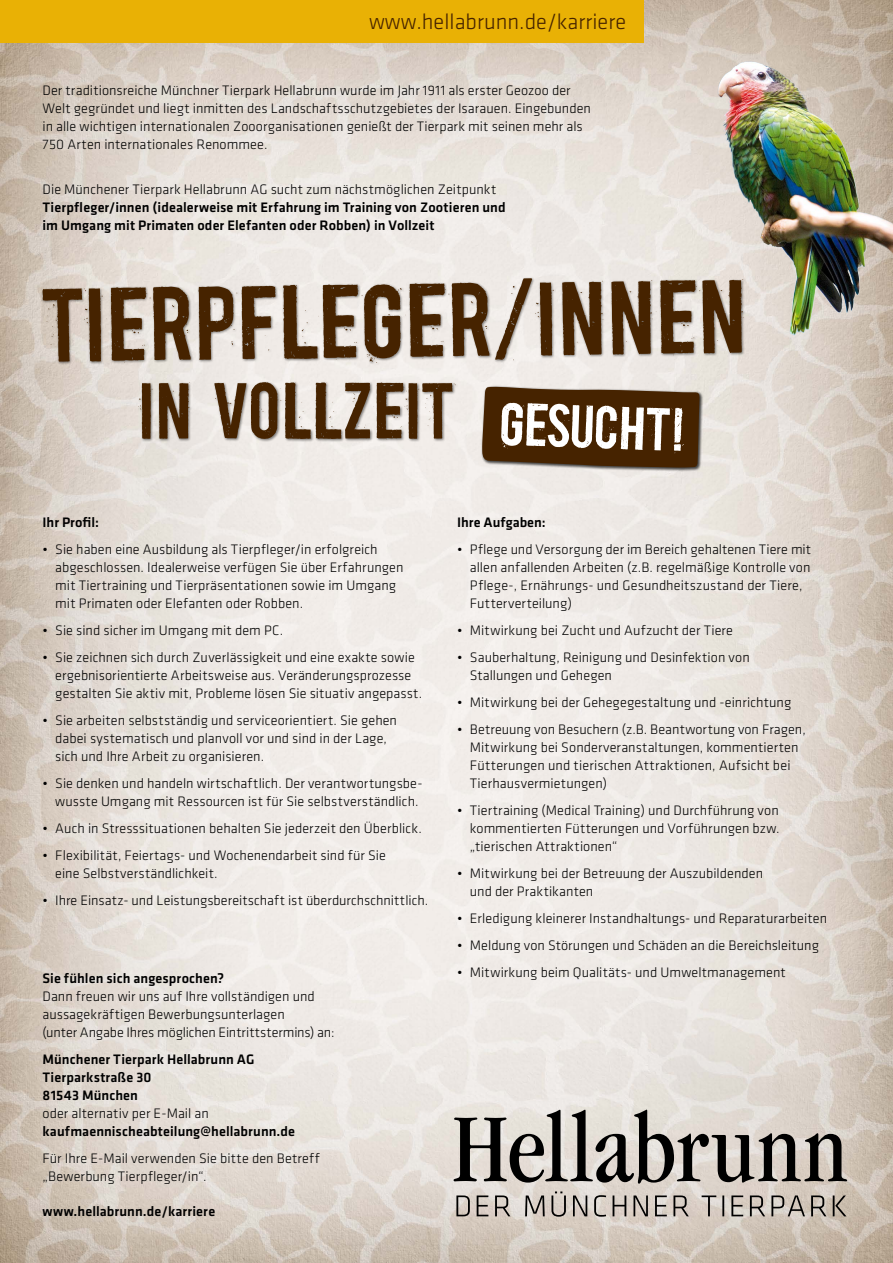
<style>
.page{position:relative;width:893px;height:1263px;background:#fff}
.page>*{position:absolute;margin:0;border:0;box-sizing:border-box;transform-origin:0 0}
.t1{font:103.35px "Boycott Libero";color:#462300}
.t2{font:78.75px "Boycott Libero";letter-spacing:.02em;color:#462300}
.t3{font:60.15px "Boycott Libero";color:#fff}
.t4{font:300 22.5px "Klavika";color:#462300}
.t5{font:300 14.25px/18px "Klavika";letter-spacing:.005em;color:#000}
.t6{font:500 14.25px/18px "Klavika";letter-spacing:.01em;color:#000}
</style>
<div class="page">
<img style="left:0;top:0;width:893px;height:1263px">
<img style="left:683px;top:27px;width:210px;height:315px">
<div style="left:480px;top:385px;width:223px;height:87px;background:#000;opacity:.5"></div>
<svg style="left:482px;top:386px;width:218px;height:82px;background:#523212"></svg>
<div style="left:41px;top:277px;width:706px;height:89px;background:#000;opacity:.5"></div>
<div style="left:137px;top:381px;width:322px;height:62px;background:#000;opacity:.5"></div>
<svg style="left:454px;top:1109px;width:393px;height:108px;background:#a9a39d"></svg>
<div style="left:0;top:0;width:643px;height:43px;background:#e9b105"></div>
<h3 class="t4" style="left:369px;top:10px;width:259px">www.hellabrunn.de/karriere</h3>
<p class="t5" style="left:43px;top:82px;width:550px">Der traditionsreiche Münchner Tierpark Hellabrunn wurde im Jahr 1911 als erster Geozoo der Welt gegründet und liegt inmitten des Landschaftsschutzgebietes der Isarauen. Eingebunden in alle wichtigen internationalen Zooorganisationen genießt der Tierpark mit seinen mehr als 750 Arten internationales Renommee.</p>
<p class="t5" style="left:43px;top:181px;width:455px">Die Münchener Tierpark Hellabrunn AG sucht zum nächstmöglichen Zeitpunkt</p>
<p class="t6" style="left:43px;top:199px;width:465px">Tierpfleger/innen (idealerweise mit Erfahrung im Training von Zootieren und im Umgang mit Primaten oder Elefanten oder Robben) in Vollzeit</p>
<h1 class="t1" style="left:42px;top:270px;width:704px;rotate:-1deg">TIERPFLEGER/INNEN</h1>
<h2 class="t2" style="left:139px;top:367px;width:315px">IN VOLLZEIT</h2>
<h3 class="t3" style="left:501px;top:390px;width:186px;rotate:2deg">GESUCHT!</h3>
<p class="t6" style="left:43px;top:514px;width:58px">Ihr Profil:</p>
<p class="t5" style="left:55px;top:541px;width:350px;text-indent:-13px">• Sie haben eine Ausbildung als Tierpfleger/in erfolgreich abgeschlossen. Idealerweise verfügen Sie über Erfahrungen mit Tiertraining und Tierpräsentationen sowie im Umgang mit Primaten oder Elefanten oder Robben.</p>
<p class="t5" style="left:43px;top:622px;width:242px">• Sie sind sicher im Umgang mit dem PC.</p>
<p class="t5" style="left:55px;top:649px;width:368px;text-indent:-13px">• Sie zeichnen sich durch Zuverlässigkeit und eine exakte sowie ergebnisorientierte Arbeitsweise aus. Veränderungsprozesse gestalten Sie aktiv mit, Probleme lösen Sie situativ angepasst.</p>
<p class="t5" style="left:55px;top:712px;width:343px;text-indent:-13px">• Sie arbeiten selbstständig und serviceorientiert. Sie gehen dabei systematisch und planvoll vor und sind in der Lage, sich und Ihre Arbeit zu organisieren.</p>
<p class="t5" style="left:43px;top:775px;width:381px;text-align:right">• Sie denken und handeln wirtschaftlich. Der verantwortungsbe&shy;wusste Umgang mit Ressourcen ist für Sie selbstverständlich.</p>
<p class="t5" style="left:43px;top:820px;width:381px">• Auch in Stresssituationen behalten Sie jederzeit den Überblick.</p>
<p class="t5" style="left:55px;top:847px;width:332px;text-indent:-13px">• Flexibilität, Feiertags- und Wochenendarbeit sind für Sie eine Selbstverständlichkeit.</p>
<p class="t5" style="left:43px;top:892px;width:387px">• Ihre Einsatz- und Leistungsbereitschaft ist überdurchschnittlich.</p>
<p class="t6" style="left:43px;top:969px;width:183px">Sie fühlen sich angesprochen?</p>
<p class="t5" style="left:43px;top:987px;width:293px">Dann freuen wir uns auf Ihre vollständigen und aussagekräftigen Bewerbungsunterlagen<br>(unter Angabe Ihres möglichen Eintrittstermins) an:</p>
<p class="t6" style="left:43px;top:1050px;width:214px">Münchener Tierpark Hellabrunn AG<br>Tierparkstraße 30<br>81543 München</p>
<p class="t5" style="left:43px;top:1104px;width:168px">oder alternativ per E-Mail an</p>
<p class="t6" style="left:43px;top:1122px;width:254px">kaufmaennischeabteilung@hellabrunn.de</p>
<p class="t5" style="left:43px;top:1149px;width:279px">Für Ihre E-Mail verwenden Sie bitte den Betreff „Bewerbung Tierpfleger/in“.</p>
<p class="t6" style="left:43px;top:1203px;width:174px">www.hellabrunn.de/karriere</p>
<p class="t6" style="left:457px;top:514px;width:90px">Ihre Aufgaben:</p>
<p class="t5" style="left:470px;top:541px;width:343px;text-indent:-13px">• Pflege und Versorgung der im Bereich gehaltenen Tiere mit allen anfallenden Arbeiten (z.B. regelmäßige Kontrolle von Pflege-, Ernährungs- und Gesundheitszustand der Tiere, Futterverteilung)</p>
<p class="t5" style="left:457px;top:622px;width:277px">• Mitwirkung bei Zucht und Aufzucht der Tiere</p>
<p class="t5" style="left:470px;top:649px;width:281px;text-indent:-13px">• Sauberhaltung, Reinigung und Desinfektion von<br>Stallungen und Gehegen</p>
<p class="t5" style="left:457px;top:694px;width:336px">• Mitwirkung bei der Gehegegestaltung und -einrichtung</p>
<p class="t5" style="left:470px;top:721px;width:337px;text-indent:-13px">• Betreuung von Besuchern (z.B. Beantwortung von Fragen, Mitwirkung bei Sonderveranstaltungen, kommentierten Fütterungen und tierischen Attraktionen, Aufsicht bei Tierhausvermietungen)</p>
<p class="t5" style="left:470px;top:802px;width:311px;text-align:justify;text-indent:-13px">• Tiertraining (Medical Training) und Durchführung von kommentierten Fütterungen und Vorführungen bzw. „tierischen Attraktionen“</p>
<p class="t5" style="left:470px;top:865px;width:295px;text-indent:-13px">• Mitwirkung bei der Betreuung der Auszubildenden und der Praktikanten</p>
<p class="t5" style="left:457px;top:910px;width:371px">• Erledigung kleinerer Instandhaltungs- und Reparaturarbeiten</p>
<p class="t5" style="left:457px;top:937px;width:363px">• Meldung von Störungen und Schäden an die Bereichsleitung</p>
<p class="t5" style="left:457px;top:964px;width:330px">• Mitwirkung beim Qualitäts- und Umweltmanagement</p>
</div>
